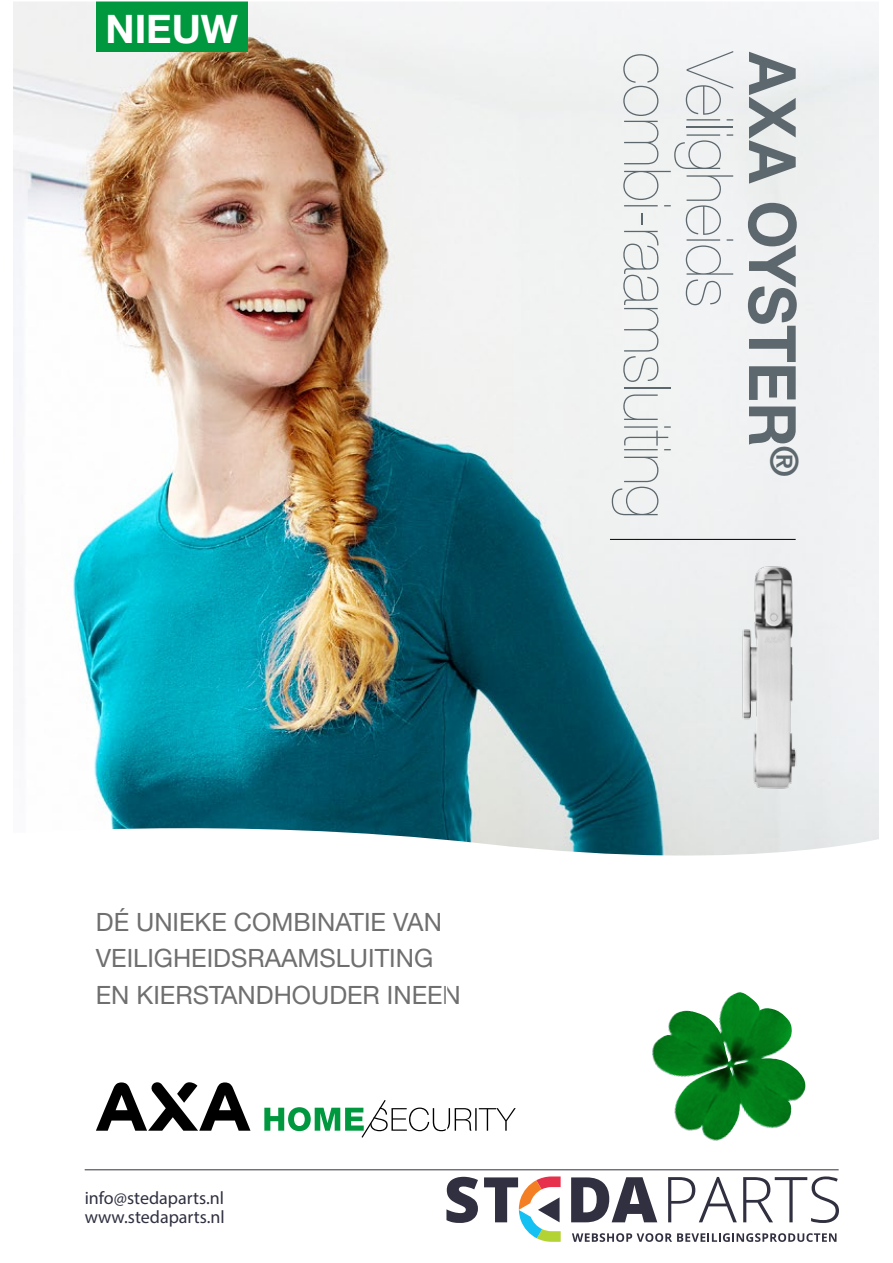
<style>
.page{position:relative;width:893px;height:1263px;background:#fff}
.page>*{position:absolute;margin:0;border:0;box-sizing:border-box;transform-origin:0 0}
.t1{font:200 65.4px "Helvetica Neue LT Std";letter-spacing:-.01em;color:#5d686e}
.t2{font:700 65.4px "Helvetica Neue LT Std";letter-spacing:-.005em;color:#5d686e;scale:.95 1}
.t3{font:700 39.3px "Helvetica Neue LT Std";color:#fff}
.t4{font:700 38.1px "Helvetica Neue LT Std";color:#5d686e}
.t5{font:25.2px/36.3px "Helvetica Neue LT Std";color:#706f6f}
.t6{font:18px/19.5px "Myriad Pro";color:#303141}
</style>
<div class="page">
<img style="left:14px;top:3px;width:864px;height:812px">
<hr style="left:610px;top:539px;width:186px;height:1px;background:#000">
<img style="left:705px;top:556px;width:135px;height:239px">
<svg style="left:110px;top:815px;width:768px;height:316px"></svg>
<svg style="left:96px;top:1082px;width:154px;height:49px"></svg>
<svg style="left:264px;top:1100px;width:252px;height:38px"></svg>
<img style="left:651px;top:992px;width:154px;height:149px">
<div style="left:96px;top:1px;width:152px;height:51px;background:#00983f"></div>
<svg style="left:572px;top:1233px;width:264px;height:9px"></svg>
<svg style="left:446px;top:1177px;width:32px;height:46px"></svg>
<svg style="left:571px;top:1177px;width:86px;height:45px"></svg>
<svg style="left:668px;top:1177px;width:69px;height:45px"></svg>
<svg style="left:743px;top:1176px;width:96px;height:47px"></svg>
<svg style="left:484px;top:1176px;width:77px;height:66px"></svg>
<hr style="left:85px;top:1169px;width:754px;height:1px;background:#303141">
<h2 class="t3" style="left:106px;top:4px;width:134px">NIEUW</h2>
<h1 class="t1" style="left:685px;top:52px;width:468px;rotate:90deg">combi-raamsluiting</h1>
<h1 class="t1" style="left:747px;top:52px;width:257px;rotate:90deg">Veiligheids</h1>
<h1 class="t2" style="left:813px;top:52px;width:417px;rotate:90deg">AXA OYSTER</h1>
<h3 class="t4" style="left:808px;top:446px;width:32px;rotate:90deg">R</h3>
<p class="t5" style="left:96px;top:904px;width:366px">DÉ UNIEKE COMBINATIE VAN<br>VEILIGHEIDSRAAMSLUITING<br>EN KIERSTANDHOUDER INEEN</p>
<p class="t6" style="left:85px;top:1188px;width:142px">info@stedaparts.nl www.stedaparts.nl</p>
</div>
